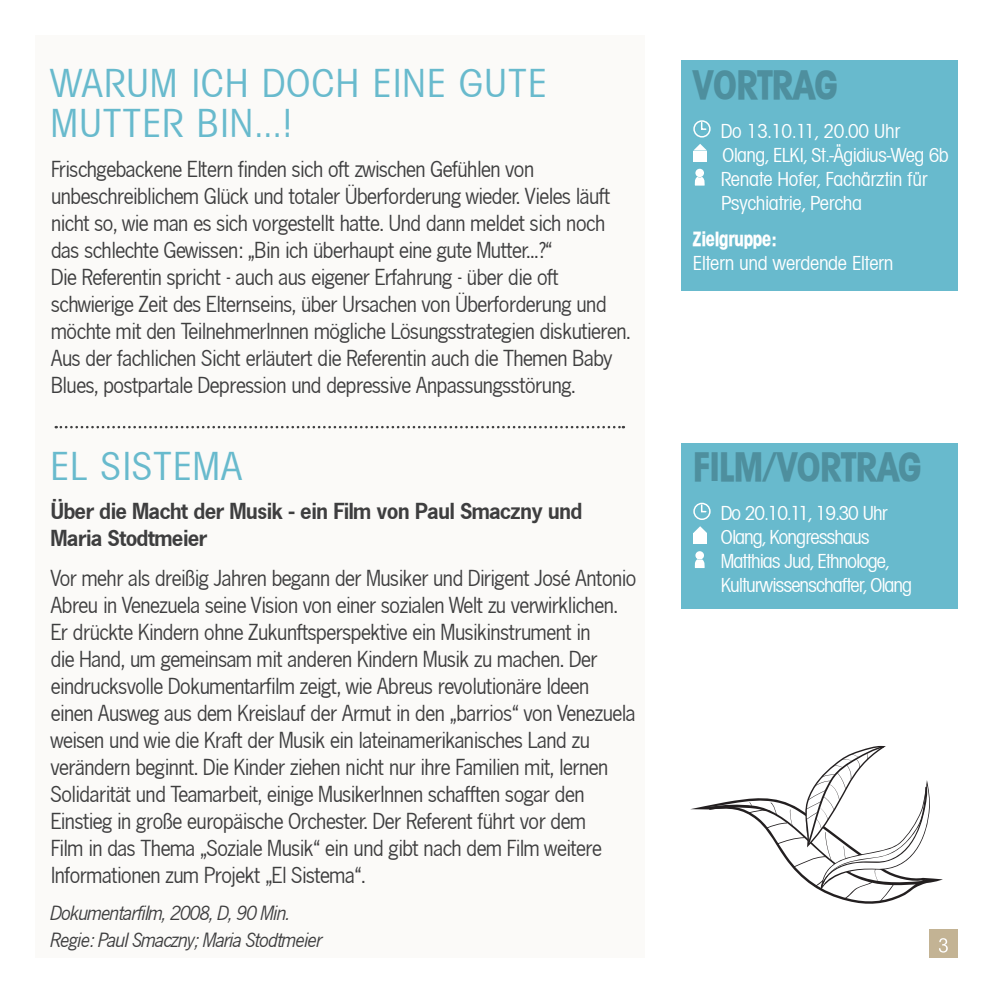
<style>
.page{position:relative;width:993px;height:993px;background:#fff}
.page>*{position:absolute;margin:0;border:0;box-sizing:border-box;transform-origin:0 0}
.t1{font:40px/40px "Avantage Condensed Normal";letter-spacing:.05em;color:#68bacd}
.t2{font:700 condensed 40px "Avantage";color:#4e8f9e}
.t3{font:22.5px/27px "Nango Normal";color:#3e3e3f}
.t4{font:700 22.5px/27px "Nango";color:#3e3e3f}
.t5{font:20px/24px "Avantage Condensed Normal";letter-spacing:-.01em;color:#fff}
.t6{font:20px/24px "Avantage Condensed Normal";letter-spacing:-.03em;color:#fff}
.t7{font:italic 20px/27px "Nango";color:#3e3e3f}
.t8{font:700 condensed 20px "Avantage";color:#fff}
</style>
<div class="page">
<div style="left:35px;top:35px;width:610px;height:922px;background:#fbfaf8"></div>
<div style="left:680px;top:61px;width:277px;height:230px;background:#68bacd"></div>
<div style="left:680px;top:443px;width:277px;height:165px;background:#68bacd"></div>
<div style="left:693px;top:120px;width:17px;height:17px;border:2px solid #fff;border-radius:50%"></div>
<svg style="left:700px;top:121px;width:7px;height:9px"></svg>
<div style="left:693px;top:151px;width:13px;height:10px;background:#fff"></div>
<svg style="left:694px;top:144px;width:12px;height:6px"></svg>
<svg style="left:694px;top:177px;width:11px;height:8px"></svg>
<div style="left:695px;top:169px;width:8px;height:8px;background:#fff;border-radius:50%"></div>
<div style="left:693px;top:502px;width:17px;height:18px;border:2px solid #fff;border-radius:50%"></div>
<svg style="left:700px;top:503px;width:7px;height:10px"></svg>
<div style="left:693px;top:533px;width:13px;height:11px;background:#fff"></div>
<svg style="left:693px;top:526px;width:13px;height:7px"></svg>
<svg style="left:694px;top:559px;width:11px;height:9px"></svg>
<div style="left:695px;top:551px;width:8px;height:8px;background:#fff;border-radius:50%"></div>
<svg style="left:56px;top:426px;width:567px;height:2px"></svg>
<svg style="left:690px;top:745px;width:252px;height:159px"></svg>
<div style="left:928px;top:928px;width:29px;height:29px;background:#c3b394"></div>
<svg style="left:939px;top:938px;width:8px;height:14px"></svg>
<h1 class="t1" style="left:51px;top:64px;width:492px">Warum ich doch eine gute<br>Mutter bin...!</h1>
<p class="t3" style="left:51px;top:155px;width:580px">Frischgebackene Eltern finden sich oft zwischen Gefühlen von unbeschreiblichem Glück und totaler Überforderung wieder. Vieles läuft nicht so, wie man es sich vorgestellt hatte. Und dann meldet sich noch das schlechte Gewissen: „Bin ich überhaupt eine gute Mutter...?“<br>Die Referentin spricht - auch aus eigener Erfahrung - über die oft schwierige Zeit des Elternseins, über Ursachen von Überforderung und möchte mit den TeilnehmerInnen mögliche Lösungsstrategien diskutieren.<br>Aus der fachlichen Sicht erläutert die Referentin auch die Themen Baby Blues, postpartale Depression und depressive Anpassungsstörung.</p>
<h1 class="t1" style="left:51px;top:446px;width:193px">El Sistema</h1>
<p class="t4" style="left:51px;top:498px;width:532px">Über die Macht der Musik - ein Film von Paul Smaczny und<br>Maria Stodtmeier</p>
<p class="t3" style="left:51px;top:564px;width:586px">Vor mehr als dreißig Jahren begann der Musiker und Dirigent José Antonio Abreu in Venezuela seine Vision von einer sozialen Welt zu verwirklichen.<br>Er drückte Kindern ohne Zukunftsperspektive ein Musikinstrument in<br>die Hand, um gemeinsam mit anderen Kindern Musik zu machen. Der eindrucksvolle Dokumentarfilm zeigt, wie Abreus revolutionäre Ideen einen Ausweg aus dem Kreislauf der Armut in den „barrios“ von Venezuela weisen und wie die Kraft der Musik ein lateinamerikanisches Land zu verändern beginnt. Die Kinder ziehen nicht nur ihre Familien mit, lernen Solidarität und Teamarbeit, einige MusikerInnen schafften sogar den Einstieg in große europäische Orchester. Der Referent führt vor dem<br>Film in das Thema „Soziale Musik“ ein und gibt nach dem Film weitere Informationen zum Projekt „El Sistema“.</p>
<p class="t7" style="left:51px;top:898px;width:272px">Dokumentarfilm, 2008, D, 90 Min.<br>Regie: Paul Smaczny; Maria Stodtmeier</p>
<h1 class="t2" style="left:693px;top:61px;width:123px">VORTRAG</h1>
<p class="t5" style="left:720px;top:119px;width:229px">Do 13.10.11, 20.00 Uhr<br>Olang, ELKI, St.-Ägidius-Weg 6b<br>Renate Hofer, Fachärztin für<br>Psychiatrie, Percha</p>
<p class="t8" style="left:693px;top:227px;width:84px">ZIELGRUPPE:</p>
<p class="t5" style="left:693px;top:251px;width:201px">Eltern und werdende Eltern</p>
<h1 class="t2" style="left:693px;top:443px;width:125px">FILM/VORTR</h1>
<h1 class="t2" style="left:876px;top:443px;width:45px">AG</h1>
<p class="t6" style="left:720px;top:501px;width:192px">Do 20.10.11, 19.30 Uhr<br>Olang, Kongresshaus<br>Matthias Jud, Ethnologe,<br>Kulturwissenschafter, Olang</p>
</div>
